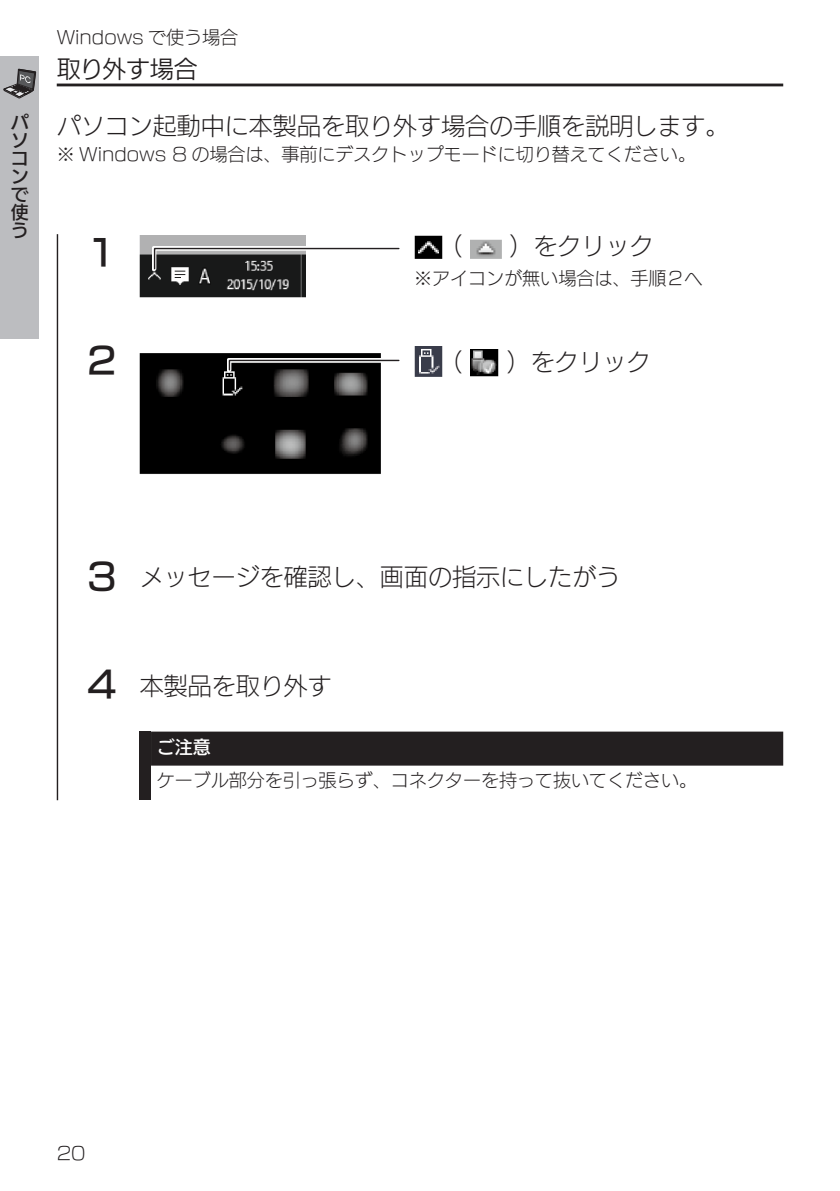
<style>
.page{position:relative;width:840px;height:1191px;background:#fff}
.page>*{position:absolute;margin:0;border:0;box-sizing:border-box;transform-origin:0 0}
.手順番号{font:36px "New Rodin Pro DB";color:#231f20}
.本文１字下げ{font:24px "New Rodin Pro L";color:#231f20}
.本文{font:24px "New Rodin Pro L";color:#231f20}
.項タイトル{font:24px "New Rodin Pro M";letter-spacing:-.02em;color:#231f20}
.本文_小_1字下げ1{font:18px "New Rodin Pro L";color:#231f20}
.本文_小{font:18px "New Rodin Pro L";color:#231f20}
.ヘッダー右{font:18px "New Rodin Pro L";color:#231f20}
.t1{font:18px/18px "New Rodin Pro DB";color:#231f20}
.注意見出し{font:18px "New Rodin Pro DB";color:#fff}
.ヘッダー左{font:18px "New Rodin Pro L";color:#231f20}
</style>
<div class="page">
<div style="left:0;top:57px;width:38px;height:282px;background:#bcbdc0"></div>
<svg style="left:4px;top:69px;width:32px;height:29px"></svg>
<img style="left:140px;top:235px;width:166px;height:62px">
<div style="left:151px;top:731px;width:631px;height:34px;background:#231f20"></div>
<div style="left:140px;top:731px;width:11px;height:69px;background:#231f20"></div>
<hr style="left:57px;top:84px;width:725px;height:2px;background:#231f20">
<hr style="left:57px;top:234px;width:1px;height:566px;background:#231f20">
<img style="left:414px;top:236px;width:28px;height:22px">
<img style="left:470px;top:239px;width:31px;height:19px">
<svg style="left:152px;top:246px;width:154px;height:25px"></svg>
<svg style="left:153px;top:247px;width:247px;height:23px"></svg>
<img style="left:140px;top:353px;width:240px;height:121px">
<img style="left:414px;top:346px;width:28px;height:31px">
<img style="left:470px;top:349px;width:28px;height:28px">
<svg style="left:227px;top:358px;width:154px;height:14px"></svg>
<svg style="left:228px;top:359px;width:172px;height:12px;background:#4d4d4d"></svg>
<p class="t1" style="left:11px;top:111px;width:20px">パソコンで使う</p>
<p class="ヘッダー右" style="left:57px;top:22px;width:183px">Windows で使う場合</p>
<p class="項タイトル" style="left:57px;top:48px;width:142px">取り外す場合</p>
<p class="本文" style="left:57px;top:105px;width:673px">パソコン起動中に本製品を取り外す場合の手順を説明します。</p>
<p class="本文_小_1字下げ1" style="left:57px;top:139px;width:640px">※ Windows 8 の場合は、事前にデスクトップモードに切り替えてください。</p>
<p class="手順番号" style="left:88px;top:221px;width:31px">1</p>
<p class="手順番号" style="left:84px;top:329px;width:37px">２</p>
<p class="本文１字下げ" style="left:438px;top:226px;width:25px">（</p>
<p class="本文１字下げ" style="left:509px;top:226px;width:145px">）をクリック</p>
<p class="本文_小_1字下げ1" style="left:414px;top:263px;width:290px">※アイコンが無い場合は、手順２へ</p>
<p class="本文１字下げ" style="left:438px;top:341px;width:25px">（</p>
<p class="本文１字下げ" style="left:506px;top:341px;width:146px">）をクリック</p>
<p class="手順番号" style="left:84px;top:545px;width:37px">３</p>
<p class="本文１字下げ" style="left:140px;top:557px;width:481px">メッセージを確認し、画面の指示にしたがう</p>
<p class="手順番号" style="left:85px;top:653px;width:37px">４</p>
<p class="本文１字下げ" style="left:140px;top:666px;width:193px">本製品を取り外す</p>
<p class="注意見出し" style="left:157px;top:732px;width:55px">ご注意</p>
<p class="本文_小" style="left:157px;top:765px;width:542px">ケーブル部分を引っ張らず、コネクターを持って抜いてください。</p>
<p class="ヘッダー左" style="left:57px;top:1138px;width:31px">20</p>
</div>
